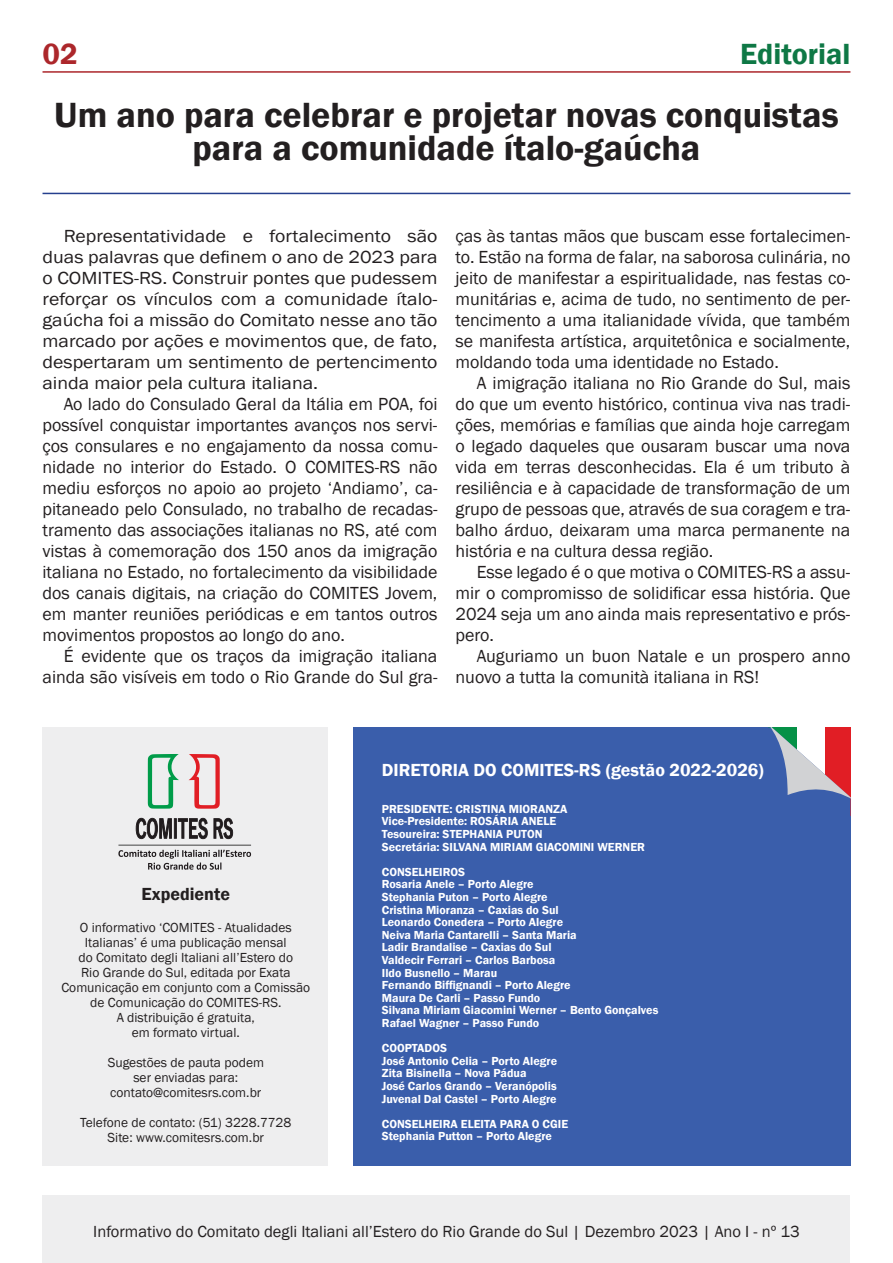
<style>
.page{position:relative;width:893px;height:1263px;background:#fff}
.page>*{position:absolute;margin:0;border:0;box-sizing:border-box;transform-origin:0 0}
.t1{font:600 36px/33px "Franklin Gothic";color:#231f20;text-align:center}
.t2{font:600 30px "Franklin Gothic";color:#0e7845}
.t3{font:600 30px "Franklin Gothic";color:#ac272b}
.t4{font:18px/21px "Franklin Gothic";color:#231f20;text-align:justify}
.t5{font:18px/21px "Franklin Gothic";color:#231f20;text-align:justify;scale:1.1 1}
.t6{font:600 18px "Franklin Gothic";color:#fff}
.t7{font:600 18px "Franklin Gothic";color:#231f20}
.t8{font:16.5px "Franklin Gothic";color:#231f20}
.t9{font:13.5px/15px "Franklin Gothic";color:#231f20;text-align:center}
.t10{font:600 12px/12.6px "Franklin Gothic";color:#fff}
</style>
<div class="page">
<div style="left:43px;top:1196px;width:807px;height:67px;background:#eeeeef"></div>
<hr style="left:43px;top:71px;width:807px;height:2px;background:#ac272b">
<hr style="left:43px;top:193px;width:807px;height:1px;background:#253f8e">
<div style="left:353px;top:727px;width:497px;height:438px;background:#3a5eab"></div>
<svg style="left:768px;top:727px;width:82px;height:71px"></svg>
<div style="left:43px;top:727px;width:285px;height:439px;background:#eeeeef"></div>
<svg style="left:136px;top:818px;width:97px;height:21px"></svg>
<svg style="left:118px;top:845px;width:133px;height:25px"></svg>
<svg style="left:148px;top:754px;width:31px;height:55px"></svg>
<svg style="left:189px;top:754px;width:31px;height:55px"></svg>
<h2 class="t3" style="left:43px;top:35px;width:37px">02</h2>
<h2 class="t2" style="left:740px;top:35px;width:112px">Editorial</h2>
<h1 class="t1" style="left:54px;top:99px;width:786px">Um ano para celebrar e projetar novas conquistas para a comunidade ítalo-gaúcha</h1>
<p class="t5" style="left:43px;top:226px;width:361px;text-indent:21px">Representatividade e fortalecimento são duas palavras que definem o ano de 2023 para o COMITES-RS. Construir pontes que pudessem reforçar os vínculos com a comunidade ítalo&shy;gaúcha foi a missão do Comitato nesse ano tão marcado por ações e movimentos que, de fato, despertaram um sentimento de pertencimento ainda maior pela cultura italiana.</p>
<p class="t4" style="left:43px;top:394px;width:396px;text-indent:21px">Ao lado do Consulado Geral da Itália em POA, foi possível conquistar importantes avanços nos servi&shy;ços consulares e no engajamento da nossa comu&shy;nidade no interior do Estado. O COMITES-RS não mediu esforços no apoio ao projeto ‘Andiamo’, ca&shy;pitaneado pelo Consulado, no trabalho de recadas&shy;tramento das associações italianas no RS, até com vistas à comemoração dos 150 anos da imigração italiana no Estado, no fortalecimento da visibilidade dos canais digitais, na criação do COMITES Jovem, em manter reuniões periódicas e em tantos outros movimentos propostos ao longo do ano.</p>
<p class="t4" style="left:43px;top:646px;width:396px;text-align:right">É evidente que os traços da imigração italiana ainda são visíveis em todo o Rio Grande do Sul gra-</p>
<p class="t4" style="left:455px;top:226px;width:396px">ças às tantas mãos que buscam esse fortalecimen&shy;to. Estão na forma de falar, na saborosa culinária, no jeito de manifestar a espiritualidade, nas festas co&shy;munitárias e, acima de tudo, no sentimento de per&shy;tencimento a uma italianidade vívida, que também se manifesta artística, arquitetônica e socialmente, moldando toda uma identidade no Estado.</p>
<p class="t4" style="left:455px;top:373px;width:396px;text-indent:21px">A imigração italiana no Rio Grande do Sul, mais do que um evento histórico, continua viva nas tradi&shy;ções, memórias e famílias que ainda hoje carregam o legado daqueles que ousaram buscar uma nova vida em terras desconhecidas. Ela é um tributo à resiliência e à capacidade de transformação de um grupo de pessoas que, através de sua coragem e tra&shy;balho árduo, deixaram uma marca permanente na história e na cultura dessa região.</p>
<p class="t4" style="left:455px;top:562px;width:396px;text-indent:21px">Esse legado é o que motiva o COMITES-RS a assu&shy;mir o compromisso de solidificar essa história. Que 2024 seja um ano ainda mais representativo e prós&shy;pero.</p>
<p class="t4" style="left:455px;top:646px;width:396px;text-indent:21px">Auguriamo un buon Natale e un prospero anno nuovo a tutta la comunità italiana in RS!</p>
<p class="t7" style="left:142px;top:883px;width:90px">Expediente</p>
<p class="t9" style="left:61px;top:920px;width:250px">O informativo ‘COMITES - Atualidades Italianas’ é uma publicação mensal<br>do Comitato degli Italiani all’Estero do<br>Rio Grande do Sul, editada por Exata Comunicação em conjunto com a Comissão de Comunicação do COMITES-RS.<br>A distribuição é gratuita,<br>em formato virtual.</p>
<p class="t9" style="left:108px;top:1055px;width:158px">Sugestões de pauta podem ser enviadas para: contato@comitesrs.com.br</p>
<p class="t9" style="left:80px;top:1115px;width:213px">Telefone de contato: (51) 3228.7728<br>Site: www.comitesrs.com.br</p>
<p class="t6" style="left:382px;top:759px;width:22px">Diretoria</p>
<p class="t6" style="left:474px;top:759px;width:292px">do COMITES-RS (gestão 2022-2026)</p>
<p class="t10" style="left:382px;top:803px;width:265px">PRESIDENTE: CRISTINA MIORANZA Vice-Presidente: ROSÁRIA ANELE<br>Tesoureira: STEPHANIA PUTON<br>Secretária: SILVANA MIRIAM GIACOMINI WERNER</p>
<p class="t10" style="left:382px;top:866px;width:278px">CONSELHEIROS<br>Rosaria Anele – Porto Alegre<br>Stephania Puton – Porto Alegre<br>Cristina Mioranza – Caxias do Sul<br>Leonardo Conedera – Porto Alegre<br>Neiva Maria Cantarelli – Santa Maria<br>Ladir Brandalise – Caxias do Sul<br>Valdecir Ferrari – Carlos Barbosa<br>Ildo Busnello – Marau<br>Fernando Biffignandi – Porto Alegre<br>Maura De Carli – Passo Fundo<br>Silvana Miriam Giacomini Werner – Bento Gonçalves<br>Rafael Wagner – Passo Fundo</p>
<p class="t10" style="left:382px;top:1042px;width:177px">COOPTADOS<br>José Antonio Celia – Porto Alegre<br>Zita Bisinella – Nova Pádua<br>José Carlos Grando – Veranópolis<br>Juvenal Dal Castel – Porto Alegre</p>
<p class="t10" style="left:382px;top:1118px;width:188px">CONSELHEIRA ELEITA PARA O CGIE<br>Stephania Putton – Porto Alegre</p>
<p class="t8" style="left:93px;top:1222px;width:708px">Informativo do Comitato degli Italiani all’Estero do Rio Grande do Sul | Dezembro 2023 | Ano I - nº 13</p>
</div>
